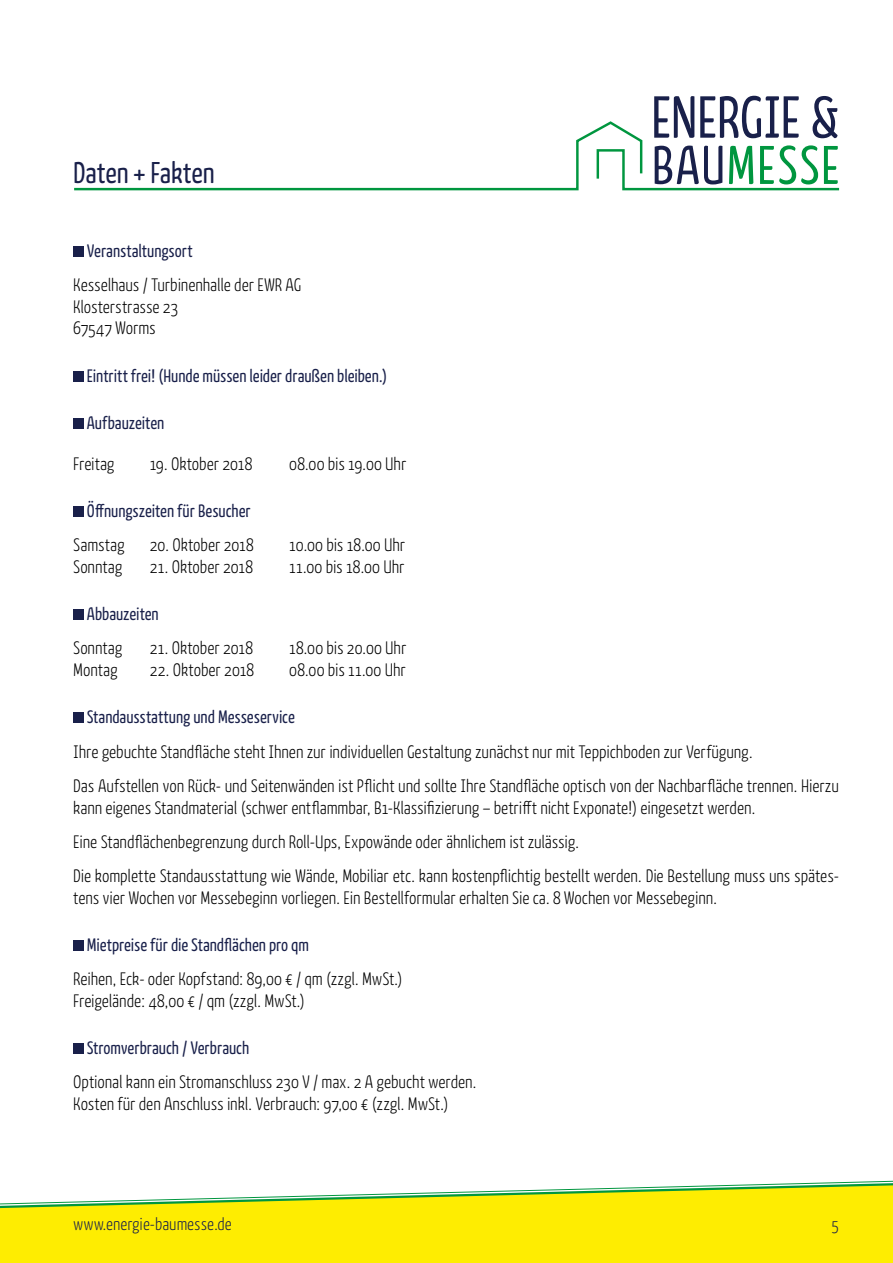
<style>
.page{position:relative;width:893px;height:1263px;background:#fff}
.page>*{position:absolute;margin:0;border:0;box-sizing:border-box;transform-origin:0 0}
.t1{font:59.1px "Kava Pro";letter-spacing:-.01em;color:#19204a}
.t2{font:54.3px "Kava Pro";letter-spacing:.02em;color:#00963f}
.t3{font:30px "Kava Pro";letter-spacing:-.005em;color:#19204a}
.t4{font:300 18px/21.6px "Kava Pro";letter-spacing:-.005em;color:#000}
.t5{font:18px "Kava Pro";letter-spacing:-.005em;color:#19204a}
.t6{font:300 17.55px "Kava Pro";color:#19204a}
.s1{color:#19204a}
</style>
<div class="page">
<svg style="left:0;top:1182px;width:893px;height:81px"></svg>
<svg style="left:74px;top:121px;width:766px;height:70px"></svg>
<div style="left:73px;top:246px;width:11px;height:11px;background:#19204a"></div>
<div style="left:73px;top:371px;width:11px;height:10px;background:#19204a"></div>
<div style="left:73px;top:418px;width:11px;height:11px;background:#19204a"></div>
<div style="left:73px;top:506px;width:11px;height:11px;background:#19204a"></div>
<div style="left:73px;top:609px;width:11px;height:11px;background:#19204a"></div>
<div style="left:73px;top:712px;width:11px;height:11px;background:#19204a"></div>
<div style="left:73px;top:940px;width:11px;height:11px;background:#19204a"></div>
<div style="left:73px;top:1043px;width:11px;height:11px;background:#19204a"></div>
<h3 class="t3" style="left:73px;top:154px;width:143px">Daten + Fakten</h3>
<h1 class="t1" style="left:651px;top:80px;width:191px">ENERGIE &amp;</h1>
<h2 class="t2" style="left:652px;top:131px;width:189px"><span class="s1">BAU</span>MESSE</h2>
<p class="t5" style="left:87px;top:239px;width:107px">Veranstaltungsort</p>
<p class="t4" style="left:73px;top:273px;width:230px">Kesselhaus / Turbinenhalle der EWR AG<br>Klosterstrasse 23<br>67547 Worms</p>
<p class="t5" style="left:87px;top:364px;width:302px">Eintritt frei! (Hunde müssen leider draußen bleiben.)</p>
<p class="t5" style="left:87px;top:411px;width:79px">Aufbauzeiten</p>
<p class="t4" style="left:73px;top:452px;width:43px">Freitag</p>
<p class="t4" style="left:150px;top:452px;width:104px">19. Oktober 2018</p>
<p class="t4" style="left:289px;top:452px;width:119px">08.00 bis 19.00 Uhr</p>
<p class="t5" style="left:87px;top:499px;width:165px">Öffnungszeiten für Besucher</p>
<p class="t4" style="left:73px;top:534px;width:53px">Samstag</p>
<p class="t4" style="left:150px;top:534px;width:105px">20. Oktober 2018</p>
<p class="t4" style="left:289px;top:534px;width:118px">10.00 bis 18.00 Uhr</p>
<p class="t4" style="left:73px;top:555px;width:51px">Sonntag</p>
<p class="t4" style="left:150px;top:555px;width:105px">21. Oktober 2018</p>
<p class="t4" style="left:289px;top:555px;width:117px">11.00 bis 18.00 Uhr</p>
<p class="t5" style="left:87px;top:602px;width:73px">Abbauzeiten</p>
<p class="t4" style="left:73px;top:637px;width:51px">Sonntag</p>
<p class="t4" style="left:150px;top:637px;width:105px">21. Oktober 2018</p>
<p class="t4" style="left:289px;top:637px;width:119px">18.00 bis 20.00 Uhr</p>
<p class="t4" style="left:73px;top:658px;width:46px">Montag</p>
<p class="t4" style="left:150px;top:658px;width:106px">22. Oktober 2018</p>
<p class="t4" style="left:289px;top:658px;width:118px">08.00 bis 11.00 Uhr</p>
<p class="t5" style="left:87px;top:706px;width:210px">Standausstattung und Messeservice</p>
<p class="t4" style="left:73px;top:733px;width:767px;line-height:34.3px">Ihre gebuchte Standfläche steht Ihnen zur individuellen Gestaltung zunächst nur mit Teppichboden zur Verfügung.<br>Das Aufstellen von Rück- und Seitenwänden ist Pflicht und sollte Ihre Standfläche optisch von der Nachbarfläche trennen. Hierzu</p>
<p class="t4" style="left:73px;top:789px;width:767px;line-height:34.3px">kann eigenes Standmaterial (schwer entflammbar, B1-Klassifizierung – betrifft nicht Exponate!) eingesetzt werden.<br>Eine Standflächenbegrenzung durch Roll-Ups, Expowände oder ähnlichem ist zulässig.<br>Die komplette Standausstattung wie Wände, Mobiliar etc. kann kostenpflichtig bestellt werden. Die Bestellung muss uns spätes-</p>
<p class="t4" style="left:73px;top:886px;width:645px">tens vier Wochen vor Messebeginn vorliegen. Ein Bestellformular erhalten Sie ca. 8 Wochen vor Messebeginn.</p>
<p class="t5" style="left:87px;top:933px;width:224px">Mietpreise für die Standflächen pro qm</p>
<p class="t4" style="left:73px;top:968px;width:331px">Reihen, Eck- oder Kopfstand: 89,00 € / qm (zzgl. MwSt.)<br>Freigelände: 48,00 € / qm (zzgl. MwSt.)</p>
<p class="t5" style="left:87px;top:1036px;width:164px">Stromverbrauch / Verbrauch</p>
<p class="t4" style="left:73px;top:1071px;width:405px">Optional kann ein Stromanschluss 230 V / max. 2 A gebucht werden.<br>Kosten für den Anschluss inkl. Verbrauch: 97,00 € (zzgl. MwSt.)</p>
<p class="t6" style="left:73px;top:1212px;width:160px">www.energie-baumesse.de</p>
<p class="t6" style="left:832px;top:1212px;width:9px">5</p>
</div>
